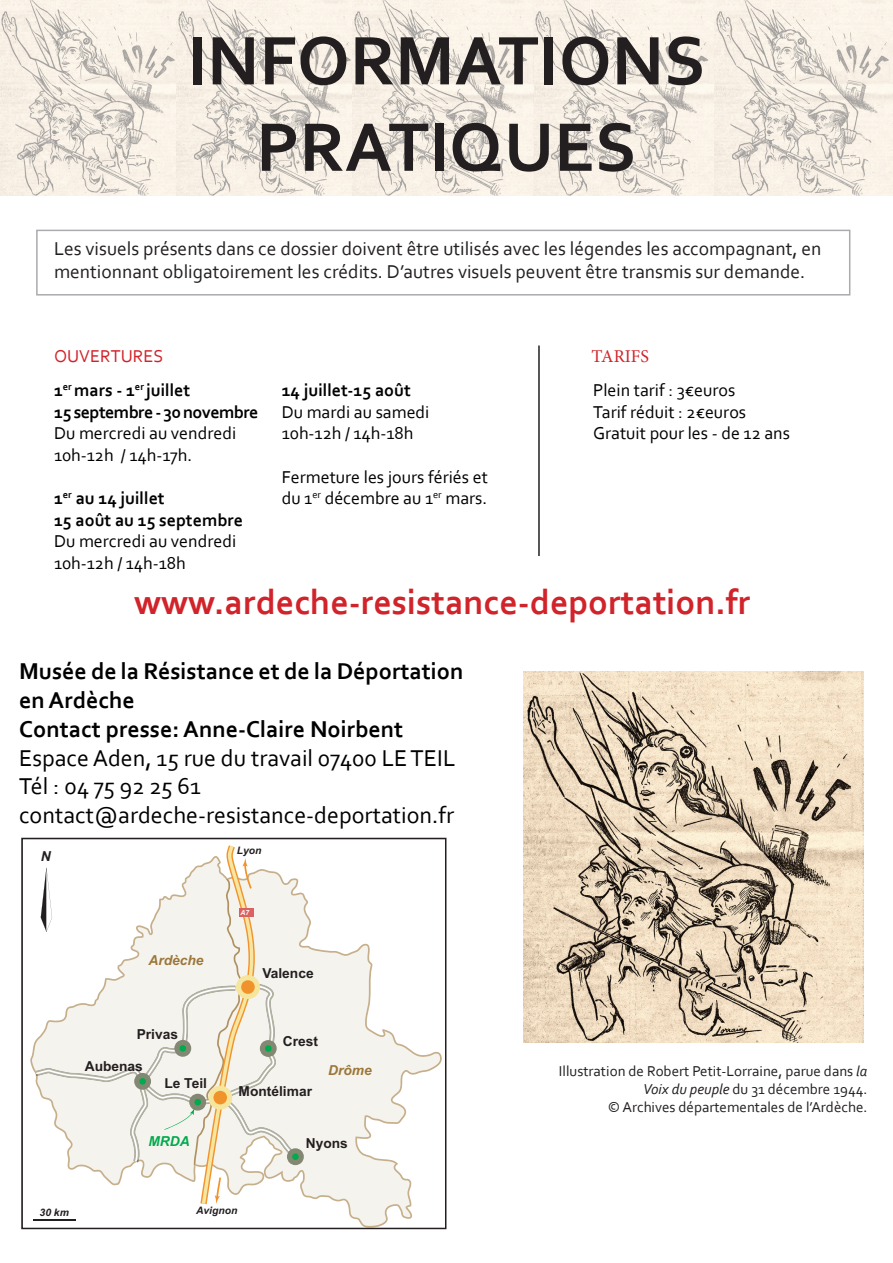
<style>
.page{position:relative;width:893px;height:1263px;background:#fff}
.page>*{position:absolute;margin:0;border:0;box-sizing:border-box;transform-origin:0 0}
.t1{font:700 72px/86.4px "Corbel";color:#231f20;text-align:center}
.t2{font:700 36px "Corbel";color:#d1232a}
.t3{font:24px "Corbel";color:#000}
.t4{font:700 24px/28.8px "Corbel";color:#000}
.t5{font:19.5px/23.4px "Corbel";color:#231f20}
.t6{font:18px/21.6px "Corbel";color:#000}
.t7{font:700 18px "Corbel";color:#000}
.t8{font:700 18px "Corbel";letter-spacing:-.03em;color:#000}
.t9{font:18px "Corbel";color:#d1232a}
.t10{font:18px "Minion Pro";color:#d1232a}
.t11{font:15px/18px "Corbel";color:#231f20;text-align:right}
.t12{font:700 13.8px "Arial";color:#231f20}
.t13{font:italic 700 13.8px "Arial";color:#9c773a}
.t14{font:italic 700 13.8px "Arial";color:#00aa4d}
.t15{font:italic 700 13.8px "Arial";color:#231f20}
.t16{font:italic 700 10.35px "Arial";color:#231f20}
.t17{font:italic 700 6.9px "Arial";color:#fff}
.s1{font-style:italic}
</style>
<div class="page">
<svg style="left:0;top:0;width:892px;height:196px;background:#ece5dc"></svg>
<svg style="left:205px;top:894px;width:237px;height:332px"></svg>
<svg style="left:30px;top:845px;width:274px;height:359px"></svg>
<hr style="left:34px;top:1219px;width:42px;height:2px;background:#231f20">
<div style="left:21px;top:838px;width:425px;height:391px;border:2px solid #231f20"></div>
<hr style="left:538px;top:345px;width:2px;height:211px;background:#231f20">
<img style="left:523px;top:672px;width:340px;height:371px">
<div style="left:36px;top:230px;width:814px;height:66px;border:2px solid #aaabaf"></div>
<h1 class="t1" style="left:187px;top:16px;width:520px">INFORMATIONS<br>PRATIQUES</h1>
<p class="t5" style="left:54px;top:236px;width:769px">Les visuels présents dans ce dossier doivent être utilisés avec les légendes les accompagnant, en mentionnant obligatoirement les crédits. D’autres visuels peuvent être transmis sur demande.</p>
<p class="t9" style="left:54px;top:345px;width:111px">OUVERTURES</p>
<p class="t10" style="left:591px;top:344px;width:59px">TARIFS</p>
<p class="t7" style="left:54px;top:379px;width:138px">1<sup>er</sup> mars - 1<sup>er</sup> juillet</p>
<p class="t8" style="left:54px;top:401px;width:206px">15 septembre - 30 novembre</p>
<p class="t6" style="left:54px;top:422px;width:184px">Du mercredi au vendredi</p>
<p class="t6" style="left:54px;top:444px;width:140px">10h-12h / 14h-17h.</p>
<p class="t7" style="left:54px;top:487px;width:112px">1<sup>er</sup> au 14 juillet</p>
<p class="t7" style="left:54px;top:509px;width:190px">15 août au 15 septembre</p>
<p class="t6" style="left:54px;top:530px;width:184px">Du mercredi au vendredi</p>
<p class="t6" style="left:54px;top:552px;width:133px">10h-12h / 14h-18h</p>
<p class="t7" style="left:282px;top:379px;width:131px">14 juillet-15 août</p>
<p class="t6" style="left:282px;top:400px;width:149px">Du mardi au samedi</p>
<p class="t6" style="left:282px;top:422px;width:133px">10h-12h / 14h-18h</p>
<p class="t6" style="left:282px;top:465px;width:208px">Fermeture les jours fériés et du 1<sup>er</sup> décembre au 1<sup>er</sup> mars.</p>
<p class="t6" style="left:593px;top:379px;width:144px">Plein tarif : 3€euros</p>
<p class="t6" style="left:593px;top:400px;width:154px">Tarif réduit : 2€euros</p>
<p class="t6" style="left:593px;top:422px;width:198px">Gratuit pour les - de 12 ans</p>
<p class="t2" style="left:134px;top:579px;width:618px">www.ardeche-resistance-deportation.fr</p>
<p class="t4" style="left:19px;top:656px;width:446px">Musée de la Résistance et de la Déportation en Ardèche</p>
<p class="t4" style="left:19px;top:714px;width:386px">Contact presse: Anne-Claire Noirbent</p>
<p class="t3" style="left:19px;top:743px;width:438px">Espace Aden, 15 rue du travail 07400 LE TEIL</p>
<p class="t3" style="left:19px;top:771px;width:183px">Tél : 04 75 92 25 61</p>
<p class="t3" style="left:19px;top:800px;width:436px">contact@ardeche-resistance-deportation.fr</p>
<p class="t15" style="left:41px;top:846px;width:11px">N</p>
<p class="t13" style="left:148px;top:951px;width:57px">Ardèche</p>
<p class="t12" style="left:137px;top:1025px;width:43px">Privas</p>
<p class="t12" style="left:85px;top:1057px;width:60px">Aubenas</p>
<p class="t12" style="left:164px;top:1074px;width:44px">Le Teil</p>
<p class="t14" style="left:148px;top:1132px;width:43px">MRDA</p>
<p class="t16" style="left:237px;top:844px;width:26px">Lyon</p>
<p class="t17" style="left:241px;top:908px;width:10px">A7</p>
<p class="t12" style="left:262px;top:963px;width:53px">Valence</p>
<p class="t12" style="left:283px;top:1032px;width:37px">Crest</p>
<p class="t12" style="left:239px;top:1082px;width:75px">Montélimar</p>
<p class="t13" style="left:328px;top:1061px;width:45px">Drôme</p>
<p class="t12" style="left:306px;top:1134px;width:44px">Nyons</p>
<p class="t16" style="left:40px;top:1205px;width:31px">30 km</p>
<p class="t16" style="left:196px;top:1204px;width:43px">Avignon</p>
<p class="t11" style="left:559px;top:1062px;width:310px">Illustration de Robert Petit-Lorraine, parue dans <span class="s1">la<br>Voix du peuple</span> du 31 décembre 1944.</p>
<p class="t11" style="left:608px;top:1098px;width:261px">© Archives départementales de l’Ardèche.</p>
</div>
